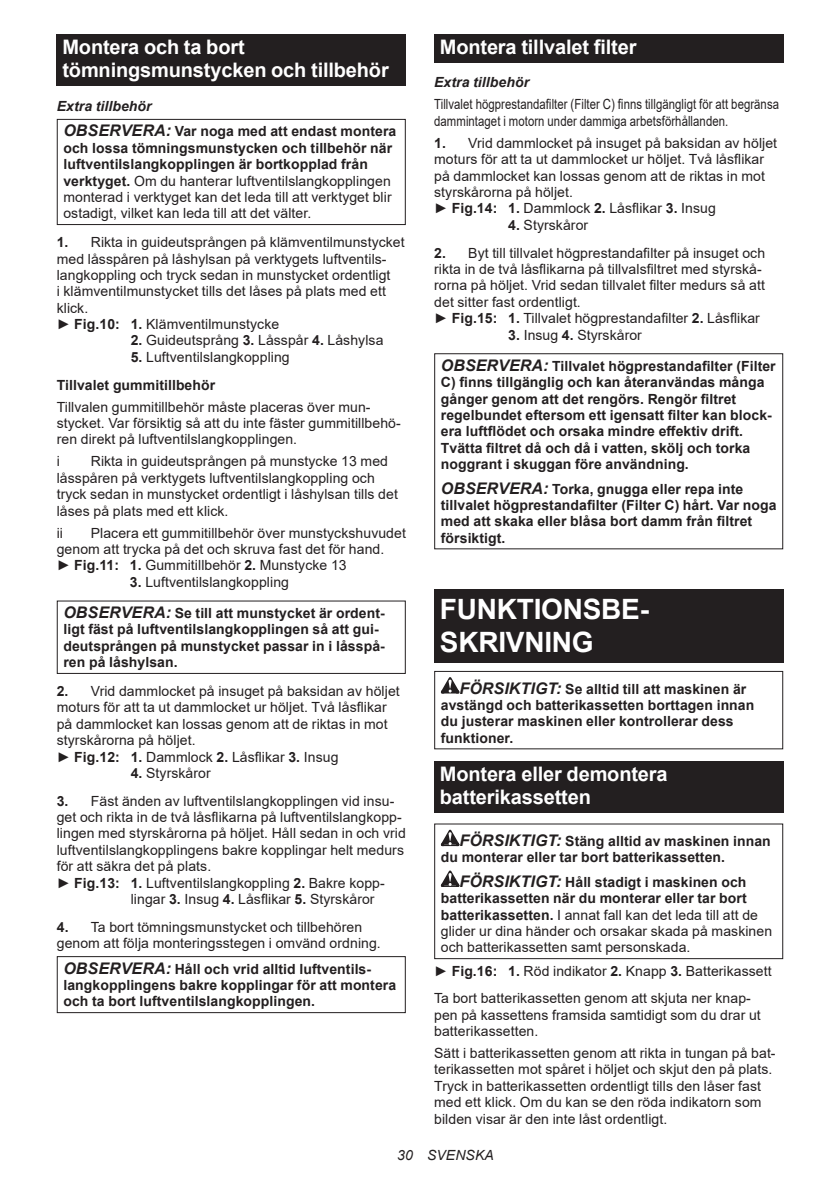
<style>
.page{position:relative;width:840px;height:1191px;background:#fff}
.page>*{position:absolute;margin:0;border:0;box-sizing:border-box;transform-origin:0 0}
.t1{font:700 28px/32.8px "Arial";letter-spacing:-.01em;color:#fff}
.t2{font:700 20px/23.4px "Arial";letter-spacing:-.01em;color:#fff}
.t3{font:14px/16.4px "Arial";letter-spacing:.005em;color:#231f20}
.t4{font:700 14px/16.4px "Arial";letter-spacing:.005em;color:#231f20}
.t5{font:14px/16.4px "Arial";letter-spacing:.005em;color:#231f20;scale:.81 1}
.t6{font:italic 700 14px "Arial";letter-spacing:.005em;color:#231f20}
.t7{font:italic 14px "Arial";letter-spacing:.005em;color:#231f20}
.s1{font-style:italic}
.s2{font-style:italic;font-size:16px}
.s3{font-weight:700}
.s4{font-weight:400}
.s5{font-weight:700;font-style:italic;font-size:16px}
</style>
<div class="page">
<div style="left:57px;top:34px;width:348px;height:52px;background:#231f20"></div>
<div style="left:57px;top:119px;width:348px;height:106px;border:1px solid #231f20"></div>
<div style="left:57px;top:600px;width:348px;height:74px;border:1px solid #231f20"></div>
<div style="left:57px;top:956px;width:348px;height:57px;border:1px solid #231f20"></div>
<div style="left:434px;top:34px;width:348px;height:29px;background:#231f20"></div>
<div style="left:434px;top:353px;width:348px;height:196px;border:1px solid #231f20"></div>
<div style="left:434px;top:589px;width:348px;height:74px;background:#231f20"></div>
<svg style="left:440px;top:677px;width:19px;height:16px"></svg>
<div style="left:434px;top:671px;width:348px;height:78px;border:1px solid #231f20"></div>
<div style="left:434px;top:760px;width:348px;height:52px;background:#231f20"></div>
<svg style="left:440px;top:829px;width:19px;height:17px"></svg>
<svg style="left:440px;top:870px;width:19px;height:17px"></svg>
<div style="left:434px;top:823px;width:348px;height:136px;border:1px solid #231f20"></div>
<h2 class="t2" style="left:62px;top:36px;width:328px">Montera och ta bort tömningsmunstycken och tillbehör</h2>
<p class="t4" style="left:63px;top:93px;width:334px;line-height:25.6px;text-indent:-7px"><span class="s1">Extra tillbehör<br></span><span class="s2">OBSERVERA:</span> Var noga med att endast montera</p>
<p class="t3" style="left:63px;top:140px;width:330px"><span class="s3">och lossa tömningsmunstycken och tillbehör när luftventilslangkopplingen är bortkopplad från verktyget.</span> Om du hanterar luftventilslangkopplingen monterad i verktyget kan det leda till att verktyget blir ostadigt, vilket kan leda till att det välter.</p>
<p class="t3" style="left:57px;top:234px;width:349px"><span class="s3">1.</span> Rikta in guideutsprången på klämventilmunstycket med låsspåren på låshylsan på verktygets luftventils&shy;langkoppling och tryck sedan in munstycket ordentligt<br>i klämventilmunstycket tills det låses på plats med ett klick.<br>► <span class="s3">Fig.10: 1.</span> Klämventilmunstycke</p>
<p class="t3" style="left:131px;top:332px;width:254px"><span class="s3">2.</span> Guideutsprång <span class="s3">3.</span> Låsspår <span class="s3">4.</span> Låshylsa</p>
<p class="t4" style="left:57px;top:343px;width:234px;line-height:27.8px;text-indent:74px">5. <span class="s4">Luftventilslangkoppling<br></span>Tillvalet gummitillbehör</p>
<p class="t3" style="left:57px;top:398px;width:345px">Tillvalen gummitillbehör måste placeras över mun&shy;stycket. Var försiktig så att du inte fäster gummitillbehö&shy;ren direkt på luftventilslangkopplingen.</p>
<p class="t3" style="left:57px;top:453px;width:5px">i</p>
<p class="t3" style="left:57px;top:453px;width:342px;text-indent:34px">Rikta in guideutsprången på munstycke 13 med låsspåren på verktygets luftventilslangkoppling och tryck sedan in munstycket ordentligt i låshylsan tills det låses på plats med ett klick.</p>
<p class="t3" style="left:57px;top:524px;width:8px">ii</p>
<p class="t3" style="left:57px;top:524px;width:350px;text-indent:34px">Placera ett gummitillbehör över munstyckshuvudet genom att trycka på det och skruva fast det för hand.<br>► <span class="s3">Fig.11: 1.</span> Gummitillbehör <span class="s3">2.</span> Munstycke 13</p>
<p class="t3" style="left:130px;top:573px;width:160px"><span class="s3">3.</span> Luftventilslangkoppling</p>
<p class="t4" style="left:63px;top:605px;width:323px"><span class="s2">OBSERVERA:</span> Se till att munstycket är ordent&shy;ligt fäst på luftventilslangkopplingen så att gui&shy;deutsprången på munstycket passar in i låsspå&shy;ren på låshylsan.</p>
<p class="t3" style="left:57px;top:683px;width:344px"><span class="s3">2.</span> Vrid dammlocket på insuget på baksidan av höljet moturs för att ta ut dammlocket ur höljet. Två låsflikar på dammlocket kan lossas genom att de riktas in mot styrskårorna på höljet.<br>► <span class="s3">Fig.12: 1.</span> Dammlock <span class="s3">2.</span> Låsflikar <span class="s3">3.</span> Insug</p>
<p class="t3" style="left:131px;top:764px;width:81px"><span class="s3">4.</span> Styrskåror</p>
<p class="t3" style="left:57px;top:792px;width:339px"><span class="s3">3.</span> Fäst änden av luftventilslangkopplingen vid insu-</p>
<p class="t3" style="left:57px;top:809px;width:346px">get och rikta in de två låsflikarna på luftventilslangkopp-</p>
<p class="t3" style="left:57px;top:825px;width:350px">lingen med styrskårorna på höljet. Håll sedan in och vrid</p>
<p class="t3" style="left:57px;top:841px;width:348px">luftventilslangkopplingens bakre kopplingar helt medurs</p>
<p class="t3" style="left:57px;top:858px;width:156px">för att säkra det på plats.</p>
<p class="t3" style="left:57px;top:874px;width:329px">► <span class="s3">Fig.13: 1.</span> Luftventilslangkoppling <span class="s3">2.</span> Bakre kopp-</p>
<p class="t3" style="left:131px;top:890px;width:245px">lingar <span class="s3">3.</span> Insug <span class="s3">4.</span> Låsflikar <span class="s3">5.</span> Styrskåror</p>
<p class="t3" style="left:57px;top:918px;width:325px"><span class="s3">4.</span> Ta bort tömningsmunstycket och tillbehören genom att följa monteringsstegen i omvänd ordning.</p>
<p class="t4" style="left:63px;top:960px;width:334px"><span class="s2">OBSERVERA:</span> Håll och vrid alltid luftventils&shy;langkopplingens bakre kopplingar för att montera och ta bort luftventilslangkopplingen.</p>
<h2 class="t2" style="left:439px;top:36px;width:198px">Montera tillvalet filter</h2>
<p class="t6" style="left:434px;top:73px;width:96px">Extra tillbehör</p>
<p class="t5" style="left:434px;top:96px;width:427px">Tillvalet högprestandafilter (Filter C) finns tillgängligt för att begränsa dammintaget i motorn under dammiga arbetsförhållanden.</p>
<p class="t3" style="left:434px;top:135px;width:344px"><span class="s3">1.</span> Vrid dammlocket på insuget på baksidan av höljet moturs för att ta ut dammlocket ur höljet. Två låsflikar på dammlocket kan lossas genom att de riktas in mot styrskårorna på höljet.<br>► <span class="s3">Fig.14: 1.</span> Dammlock <span class="s3">2.</span> Låsflikar <span class="s3">3.</span> Insug</p>
<p class="t3" style="left:508px;top:217px;width:81px"><span class="s3">4.</span> Styrskåror</p>
<p class="t3" style="left:434px;top:244px;width:332px"><span class="s3">2.</span> Byt till tillvalet högprestandafilter på insuget och rikta in de två låsflikarna på tillvalsfiltret med styrskå&shy;rorna på höljet. Vrid sedan tillvalet filter medurs så att det sitter fast ordentligt.<br>► <span class="s3">Fig.15: 1.</span> Tillvalet högprestandafilter <span class="s3">2.</span> Låsflikar</p>
<p class="t3" style="left:508px;top:326px;width:135px"><span class="s3">3.</span> Insug <span class="s3">4.</span> Styrskåror</p>
<p class="t4" style="left:440px;top:358px;width:336px"><span class="s2">OBSERVERA:</span> Tillvalet högprestandafilter (Filter C) finns tillgänglig och kan återanvändas många gånger genom att det rengörs. Rengör filtret regelbundet eftersom ett igensatt filter kan block&shy;era luftflödet och orsaka mindre effektiv drift.<br>Tvätta filtret då och då i vatten, skölj och torka noggrant i skuggan före användning.</p>
<p class="t4" style="left:440px;top:480px;width:337px"><span class="s2">OBSERVERA:</span> Torka, gnugga eller repa inte tillvalet högprestandafilter (Filter C) hårt. Var noga med att skaka eller blåsa bort damm från filtret försiktigt.</p>
<h1 class="t1" style="left:439px;top:593px;width:211px">FUNKTIONSBE-<br>SKRIVNING</h1>
<p class="t4" style="left:440px;top:680px;width:315px;text-indent:19px"><span class="s2">FÖRSIKTIGT:</span> Se alltid till att maskinen är avstängd och batterikassetten borttagen innan du justerar maskinen eller kontrollerar dess funktioner.</p>
<h2 class="t2" style="left:439px;top:762px;width:229px">Montera eller demontera batterikassetten</h2>
<p class="t4" style="left:440px;top:833px;width:331px;text-indent:19px"><span class="s2">FÖRSIKTIGT:</span> Stäng alltid av maskinen innan du monterar eller tar bort batterikassetten.</p>
<p class="t3" style="left:440px;top:873px;width:332px;text-indent:19px"><span class="s5">FÖRSIKTIGT:</span> <span class="s3">Håll stadigt i maskinen och batterikassetten när du monterar eller tar bort batterikassetten.</span> I annat fall kan det leda till att de glider ur dina händer och orsakar skada på maskinen och batterikassetten samt personskada.</p>
<p class="t3" style="left:434px;top:956px;width:339px;line-height:27.8px">► <span class="s3">Fig.16: 1.</span> Röd indikator <span class="s3">2.</span> Knapp <span class="s3">3.</span> Batterikassett<br>Ta bort batterikassetten genom att skjuta ner knap-</p>
<p class="t3" style="left:434px;top:1006px;width:328px">pen på kassettens framsida samtidigt som du drar ut batterikassetten.</p>
<p class="t3" style="left:434px;top:1044px;width:342px">Sätt i batterikassetten genom att rikta in tungan på bat&shy;terikassetten mot spåret i höljet och skjut den på plats.<br>Tryck in batterikassetten ordentligt tills den låser fast med ett klick. Om du kan se den röda indikatorn som bilden visar är den inte låst ordentligt.</p>
<p class="t7" style="left:397px;top:1146px;width:98px">30 SVENSKA</p>
</div>
